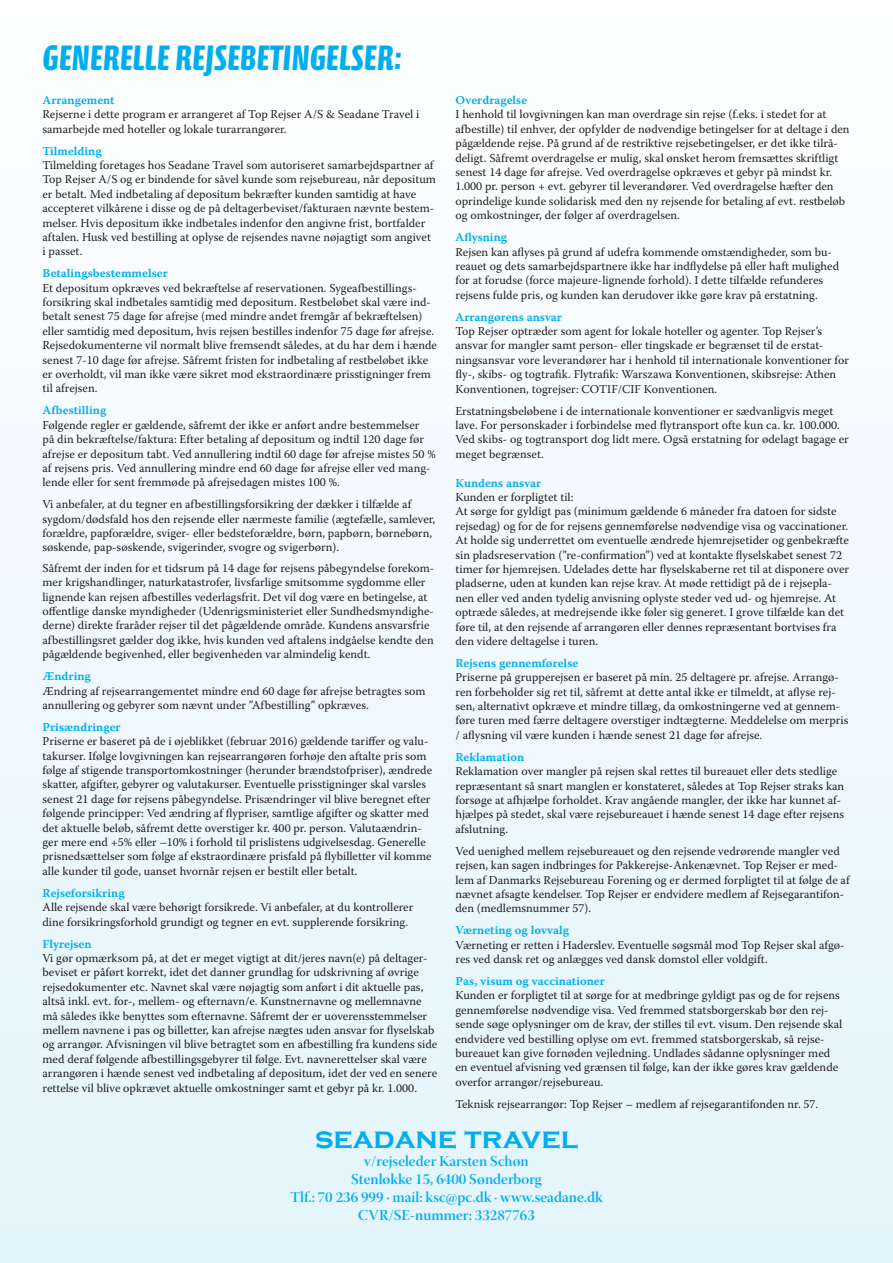
<style>
.page{position:relative;width:893px;height:1263px;background:#fff}
.page>*{position:absolute;margin:0;border:0;box-sizing:border-box;transform-origin:0 0}
.t1{font:700 36px "Calcite Pro";color:#00aeef}
.t2{font:700 30px "Copperplate Gothic";color:#00aeef}
.t3{font:15px/18px "Warnock Pro Semibold Disp";color:#00aeef;text-align:center}
.t4{font:12px/14.4px "Warnock Pro";color:#231f20}
.t5{font:12px "Warnock Pro Semibold Capt";color:#00aeef}
</style>
<div class="page">
<div style="left:0;top:0;width:893px;height:1263px;background:linear-gradient(to bottom,#fefefe,#e2f4fc)"></div>
<h1 class="t1" style="left:43px;top:37px;width:361px">GENERELLE REJSEBETINGELSER:</h1>
<p class="t5" style="left:43px;top:93px;width:74px">Arrangement</p>
<p class="t4" style="left:43px;top:107px;width:378px">Rejserne i dette program er arrangeret af Top Rejser A/S &amp; Seadane Travel i samarbejde med hoteller og lokale turarrangører.</p>
<p class="t5" style="left:43px;top:143px;width:61px">Tilmelding</p>
<p class="t4" style="left:43px;top:158px;width:395px">Tilmelding foretages hos Seadane Travel som autoriseret samarbejdspartner af Top Rejser A/S og er bindende for såvel kunde som rejsebureau, når depositum er betalt. Med indbetaling af depositum bekræfter kunden samtidig at have accepteret vilkårene i disse og de på deltagerbeviset/fakturaen nævnte bestem&shy;melser. Hvis depositum ikke indbetales indenfor den angivne frist, bortfalder aftalen. Husk ved bestilling at oplyse de rejsendes navne nøjagtigt som angivet i passet.</p>
<p class="t5" style="left:43px;top:266px;width:127px">Betalingsbestemmelser</p>
<p class="t4" style="left:43px;top:280px;width:396px">Et depositum opkræves ved bekræftelse af reservationen. Sygeafbestillings&shy;forsikring skal indbetales samtidig med depositum. Restbeløbet skal være ind&shy;betalt senest 75 dage før afrejse (med mindre andet fremgår af bekræftelsen) eller samtidig med depositum, hvis rejsen bestilles indenfor 75 dage før afrejse.<br>Rejsedokumenterne vil normalt blive fremsendt således, at du har dem i hænde senest 7-10 dage før afrejse. Såfremt fristen for indbetaling af restbeløbet ikke er overholdt, vil man ikke være sikret mod ekstraordinære prisstigninger frem til afrejsen.</p>
<p class="t5" style="left:43px;top:403px;width:65px">Afbestilling</p>
<p class="t4" style="left:43px;top:417px;width:395px">Følgende regler er gældende, såfremt der ikke er anført andre bestemmelser<br>på din bekræftelse/faktura: Efter betaling af depositum og indtil 120 dage før afrejse er depositum tabt. Ved annullering indtil 60 dage før afrejse mistes 50 % af rejsens pris. Ved annullering mindre end 60 dage før afrejse eller ved mang&shy;lende eller for sent fremmøde på afrejsedagen mistes 100 %.</p>
<p class="t4" style="left:43px;top:497px;width:394px">Vi anbefaler, at du tegner en afbestillingsforsikring der dækker i tilfælde af sygdom/dødsfald hos den rejsende eller nærmeste familie (ægtefælle, samlever, forældre, papforældre, sviger- eller bedsteforældre, børn, papbørn, børnebørn, søskende, pap-søskende, svigerinder, svogre og svigerbørn).</p>
<p class="t4" style="left:43px;top:560px;width:393px">Såfremt der inden for et tidsrum på 14 dage før rejsens påbegyndelse forekom&shy;mer krigshandlinger, naturkatastrofer, livsfarlige smitsomme sygdomme eller lignende kan rejsen afbestilles vederlagsfrit. Det vil dog være en betingelse, at offentlige danske myndigheder (Udenrigsministeriet eller Sundhedsmyndighe&shy;derne) direkte fraråder rejser til det pågældende område. Kundens ansvarsfrie afbestillingsret gælder dog ikke, hvis kunden ved aftalens indgåelse kendte den pågældende begivenhed, eller begivenheden var almindelig kendt.</p>
<p class="t5" style="left:43px;top:669px;width:50px">Ændring</p>
<p class="t4" style="left:43px;top:683px;width:385px">Ændring af rejsearrangementet mindre end 60 dage før afrejse betragtes som annullering og gebyrer som nævnt under ”Afbestilling” opkræves.</p>
<p class="t5" style="left:43px;top:720px;width:80px">Prisændringer</p>
<p class="t4" style="left:43px;top:734px;width:391px">Priserne er baseret på de i øjeblikket (februar 2016) gældende tariffer og valu&shy;takurser. Ifølge lovgivningen kan rejsearrangøren forhøje den aftalte pris som følge af stigende transportomkostninger (herunder brændstofpriser), ændrede skatter, afgifter, gebyrer og valutakurser. Eventuelle prisstigninger skal varsles senest 21 dage før rejsens påbegyndelse. Prisændringer vil blive beregnet efter følgende principper: Ved ændring af flypriser, samtlige afgifter og skatter med det aktuelle beløb, såfremt dette overstiger kr. 400 pr. person. Valutaændrin&shy;ger mere end +5% eller –10% i forhold til prislistens udgivelsesdag. Generelle prisnedsættelser som følge af ekstraordinære prisfald på flybilletter vil komme alle kunder til gode, uanset hvornår rejsen er bestilt eller betalt.</p>
<p class="t5" style="left:43px;top:886px;width:84px">Rejseforsikring</p>
<p class="t4" style="left:43px;top:900px;width:372px">Alle rejsende skal være behørigt forsikrede. Vi anbefaler, at du kontrollerer dine forsikringsforhold grundigt og tegner en evt. supplerende forsikring.</p>
<p class="t5" style="left:43px;top:936px;width:51px">Flyrejsen</p>
<p class="t4" style="left:43px;top:950px;width:396px">Vi gør opmærksom på, at det er meget vigtigt at dit/jeres navn(e) på deltager&shy;beviset er påført korrekt, idet det danner grundlag for udskrivning af øvrige rejsedokumenter etc. Navnet skal være nøjagtig som anført i dit aktuelle pas, altså inkl. evt. for-, mellem- og efternavn/e. Kunstnernavne og mellemnavne må således ikke benyttes som efternavne. Såfremt der er uoverensstemmelser mellem navnene i pas og billetter, kan afrejse nægtes uden ansvar for flyselskab og arrangør. Afvisningen vil blive betragtet som en afbestilling fra kundens side med deraf følgende afbestillingsgebyrer til følge. Evt. navnerettelser skal være arrangøren i hænde senest ved indbetaling af depositum, idet der ved en senere rettelse vil blive opkrævet aktuelle omkostninger samt et gebyr på kr. 1.000.</p>
<p class="t5" style="left:455px;top:93px;width:73px">Overdragelse</p>
<p class="t4" style="left:455px;top:107px;width:396px">I henhold til lovgivningen kan man overdrage sin rejse (f.eks. i stedet for at afbestille) til enhver, der opfylder de nødvendige betingelser for at deltage i den pågældende rejse. På grund af de restriktive rejsebetingelser, er det ikke tilrå&shy;deligt. Såfremt overdragelse er mulig, skal ønsket herom fremsættes skriftligt senest 14 dage før afrejse. Ved overdragelse opkræves et gebyr på mindst kr.<br>1.000 pr. person + evt. gebyrer til leverandører. Ved overdragelse hæfter den oprindelige kunde solidarisk med den ny rejsende for betaling af evt. restbeløb og omkostninger, der følger af overdragelsen.</p>
<p class="t5" style="left:455px;top:230px;width:53px">Aflysning</p>
<p class="t4" style="left:455px;top:244px;width:385px">Rejsen kan aflyses på grund af udefra kommende omstændigheder, som bu&shy;reauet og dets samarbejdspartnere ikke har indflydelse på eller haft mulighed for at forudse (force majeure-lignende forhold). I dette tilfælde refunderes rejsens fulde pris, og kunden kan derudover ikke gøre krav på erstatning.</p>
<p class="t5" style="left:455px;top:309px;width:108px">Arrangørens ansvar</p>
<p class="t4" style="left:455px;top:324px;width:395px">Top Rejser optræder som agent for lokale hoteller og agenter. Top Rejser’s ansvar for mangler samt person- eller tingskade er begrænset til de erstat&shy;ningsansvar vore leverandører har i henhold til internationale konventioner for fly-, skibs- og togtrafik. Flytrafik: Warszawa Konventionen, skibsrejse: Athen Konventionen, togrejser: COTIF/CIF Konventionen.</p>
<p class="t4" style="left:455px;top:403px;width:395px">Erstatningsbeløbene i de internationale konventioner er sædvanligvis meget lave. For personskader i forbindelse med flytransport ofte kun ca. kr. 100.000.<br>Ved skibs- og togtransport dog lidt mere. Også erstatning for ødelagt bagage er meget begrænset.</p>
<p class="t5" style="left:455px;top:475px;width:87px">Kundens ansvar</p>
<p class="t4" style="left:455px;top:490px;width:395px">Kunden er forpligtet til:<br>At sørge for gyldigt pas (minimum gældende 6 måneder fra datoen for sidste rejsedag) og for de for rejsens gennemførelse nødvendige visa og vaccinationer.<br>At holde sig underrettet om eventuelle ændrede hjemrejsetider og genbekræfte sin pladsreservation (”re-confirmation”) ved at kontakte flyselskabet senest 72 timer før hjemrejsen. Udelades dette har flyselskaberne ret til at disponere over pladserne, uden at kunden kan rejse krav. At møde rettidigt på de i rejsepla&shy;nen eller ved anden tydelig anvisning oplyste steder ved ud- og hjemrejse. At optræde således, at medrejsende ikke føler sig generet. I grove tilfælde kan det føre til, at den rejsende af arrangøren eller dennes repræsentant bortvises fra den videre deltagelse i turen.</p>
<p class="t5" style="left:455px;top:656px;width:124px">Rejsens gennemførelse</p>
<p class="t4" style="left:455px;top:670px;width:394px">Priserne på grupperejsen er baseret på min. 25 deltagere pr. afrejse. Arrangø&shy;ren forbeholder sig ret til, såfremt at dette antal ikke er tilmeldt, at aflyse rej&shy;sen, alternativt opkræve et mindre tillæg, da omkostningerne ved at gennem&shy;føre turen med færre deltagere overstiger indtægterne. Meddelelse om merpris / aflysning vil være kunden i hænde senest 21 dage før afrejse.</p>
<p class="t5" style="left:455px;top:750px;width:70px">Reklamation</p>
<p class="t4" style="left:455px;top:764px;width:390px">Reklamation over mangler på rejsen skal rettes til bureauet eller dets stedlige repræsentant så snart manglen er konstateret, således at Top Rejser straks kan forsøge at afhjælpe forholdet. Krav angående mangler, der ikke har kunnet af&shy;hjælpes på stedet, skal være rejsebureauet i hænde senest 14 dage efter rejsens afslutning.</p>
<p class="t4" style="left:455px;top:843px;width:396px">Ved uenighed mellem rejsebureauet og den rejsende vedrørende mangler ved rejsen, kan sagen indbringes for Pakkerejse-Ankenævnet. Top Rejser er med&shy;lem af Danmarks Rejsebureau Forening og er dermed forpligtet til at følge de af nævnet afsagte kendelser. Top Rejser er endvidere medlem af Rejsegarantifon&shy;den (medlemsnummer 57).</p>
<p class="t5" style="left:455px;top:923px;width:115px">Værneting og lovvalg</p>
<p class="t4" style="left:455px;top:937px;width:391px">Værneting er retten i Haderslev. Eventuelle søgsmål mod Top Rejser skal afgø&shy;res ved dansk ret og anlægges ved dansk domstol eller voldgift.</p>
<p class="t5" style="left:455px;top:974px;width:151px">Pas, visum og vaccinationer</p>
<p class="t4" style="left:455px;top:988px;width:388px">Kunden er forpligtet til at sørge for at medbringe gyldigt pas og de for rejsens gennemførelse nødvendige visa. Ved fremmed statsborgerskab bør den rej&shy;sende søge oplysninger om de krav, der stilles til evt. visum. Den rejsende skal endvidere ved bestilling oplyse om evt. fremmed statsborgerskab, så rejse&shy;bureauet kan give fornøden vejledning. Undlades sådanne oplysninger med en eventuel afvisning ved grænsen til følge, kan der ikke gøres krav gældende overfor arrangør/rejsebureau.</p>
<p class="t4" style="left:455px;top:1096px;width:364px">Teknisk rejsearrangør: Top Rejser – medlem af rejsegarantifonden nr. 57.</p>
<h2 class="t2" style="left:315px;top:1122px;width:264px">seadane travel</h2>
<p class="t3" style="left:290px;top:1152px;width:314px">v/rejseleder Karsten Schøn<br>Stenløkke 15, 6400 Sønderborg<br>Tlf.: 70 236 999 · mail: ksc@pc.dk · www.seadane.dk CVR/SE-nummer: 33287763</p>
</div>
